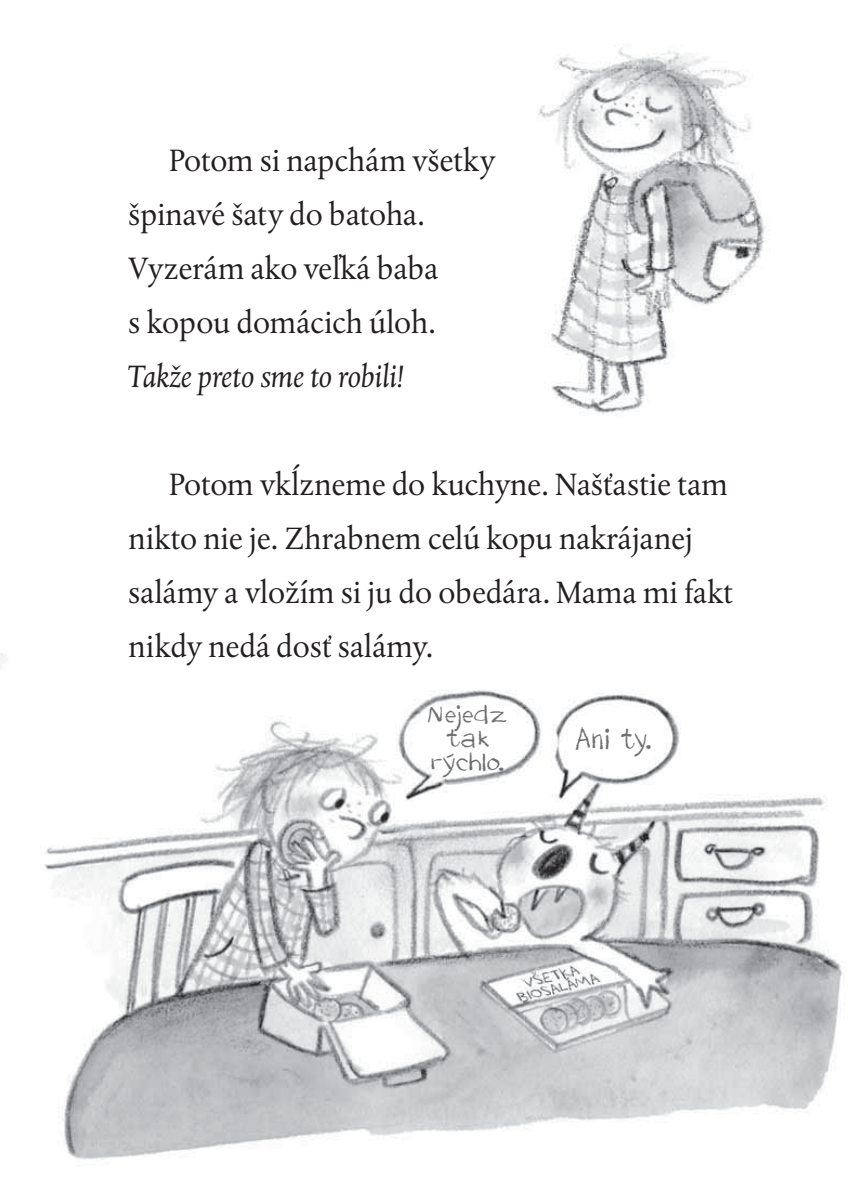
<style>
.page{position:relative;width:865px;height:1184px;background:#fff}
.page>*{position:absolute;margin:0;border:0;box-sizing:border-box;transform-origin:0 0}
.t1{font:32.62px/54px "Albertina MTSK";color:#231f20}
.t2{font:italic 32.62px "Albertina MTSK";color:#231f20}
.t3{font:27.9px "Drawzing SK";color:#6d6e70}
.t4{font:23.85px/23.8px "Drawzing SK";color:#6d6e70;text-align:center;scale:1.17 1}
</style>
<div class="page">
<img style="left:538px;top:45px;width:229px;height:371px">
<img style="left:44px;top:690px;width:799px;height:469px">
<p class="t1" style="left:129px;top:135px;width:368px;text-indent:41px">Potom si napchám všetky špinavé šaty do batoha.<br>Vyzerám ako veľká baba<br>s kopou domácich úloh.</p>
<p class="t2" style="left:129px;top:359px;width:276px">Takže preto sme to robili!</p>
<p class="t1" style="left:129px;top:459px;width:606px;text-indent:41px">Potom vkĺzneme do kuchyne. Našťastie tam nikto nie je. Zhrabnem celú kopu nakrájanej salámy a vložím si ju do obedára. Mama mi fakt nikdy nedá dosť salámy.</p>
<p class="t4" style="left:427px;top:705px;width:70px">Nejedz tak rýchlo.</p>
<p class="t3" style="left:575px;top:724px;width:78px">Ani ty.</p>
</div>
